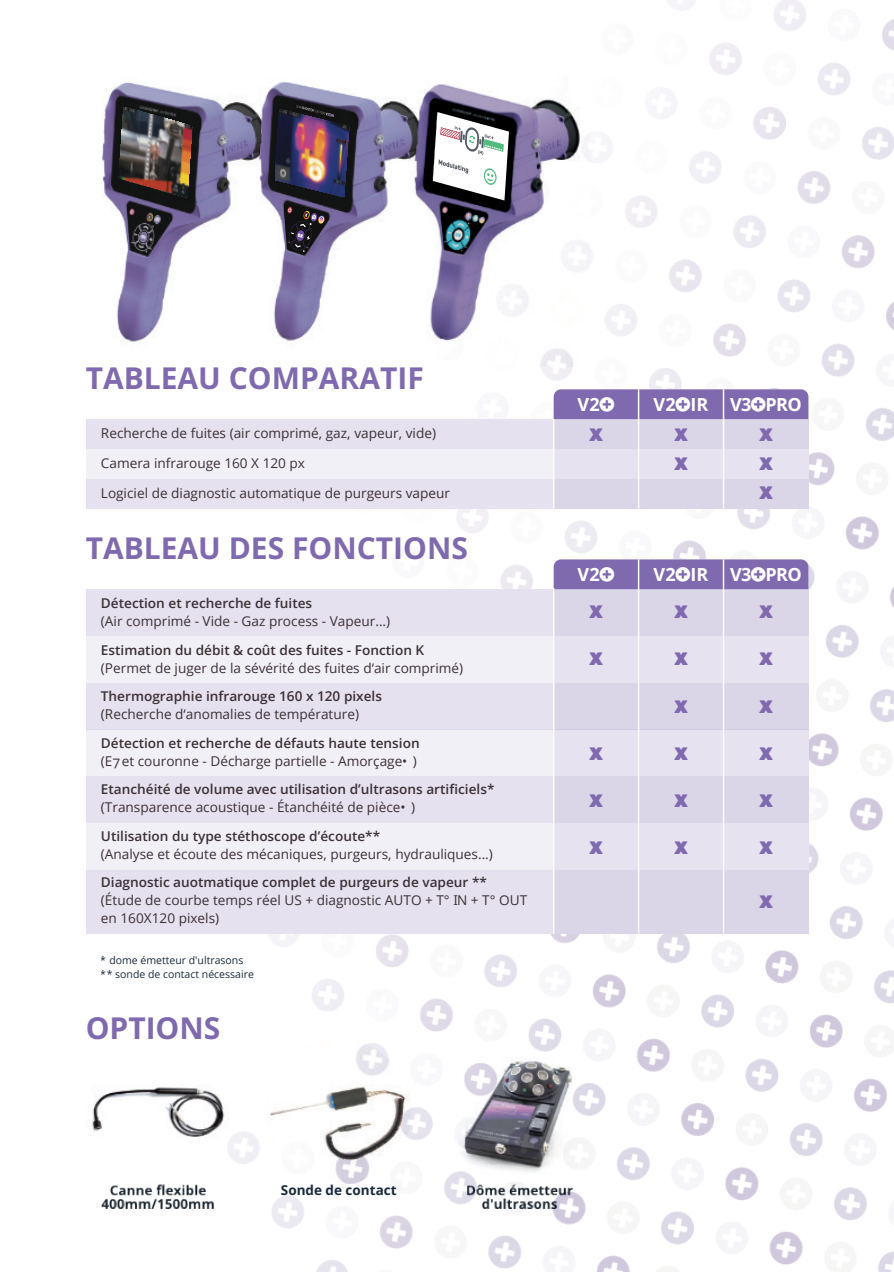
<style>
.page{position:relative;width:894px;height:1272px;background:#fff}
.page>*{position:absolute;margin:0;border:0;box-sizing:border-box;transform-origin:0 0}
.t1{font:700 30px "Open Sans";color:#806aaf}
.t2{font:900 18px/29.2px "Rubik";color:#806aaf}
.t3{font:700 18px "Open Sans";letter-spacing:-.015em;color:#fff}
.t4{font:13.5px/18px "Open Sans";color:#3b3135}
.t5{font:600 13.5px "Open Sans";color:#3b3135}
.t6{font:700 13.5px "Open Sans";color:#1a2a3a}
.t7{font:10.5px/13.5px "Open Sans";color:#1a2a3a}
</style>
<div class="page">
<img style="left:226px;top:1px;width:668px;height:1271px">
<img style="left:92px;top:1039px;width:139px;height:169px">
<img style="left:266px;top:1039px;width:145px;height:145px;border-radius:50%">
<img style="left:447px;top:1039px;width:145px;height:169px">
<img style="left:102px;top:40px;width:168px;height:314px">
<img style="left:119px;top:107px;width:73px;height:90px">
<img style="left:250px;top:61px;width:141px;height:293px">
<img style="left:260px;top:83px;width:105px;height:172px">
<img style="left:391px;top:45px;width:199px;height:322px">
<svg style="left:416px;top:85px;width:108px;height:126px"></svg>
<div style="left:86px;top:419px;width:722px;height:30px;background:#e5e1ef"></div>
<div style="left:86px;top:479px;width:722px;height:29px;background:#e5e1ef"></div>
<div style="left:86px;top:449px;width:722px;height:30px;background:#806aaf;opacity:.1"></div>
<hr style="left:638px;top:389px;width:1px;height:119px;background:#fff">
<hr style="left:723px;top:389px;width:1px;height:119px;background:#fff">
<hr style="left:553px;top:419px;width:1px;height:89px;background:#fff">
<div style="left:86px;top:683px;width:722px;height:47px;background:#e5e1ef"></div>
<div style="left:86px;top:776px;width:722px;height:47px;background:#e5e1ef"></div>
<div style="left:86px;top:870px;width:722px;height:64px;background:#e5e1ef"></div>
<div style="left:86px;top:636px;width:722px;height:47px;background:#806aaf;opacity:.1"></div>
<div style="left:86px;top:730px;width:722px;height:46px;background:#806aaf;opacity:.1"></div>
<div style="left:86px;top:823px;width:722px;height:47px;background:#806aaf;opacity:.1"></div>
<div style="left:86px;top:589px;width:722px;height:47px;background:#e5e1ef"></div>
<hr style="left:638px;top:559px;width:1px;height:375px;background:#fff">
<hr style="left:723px;top:559px;width:1px;height:375px;background:#fff">
<hr style="left:553px;top:588px;width:1px;height:346px;background:#fff">
<div style="left:554px;top:389px;width:254px;height:30px;background:#806aaf"></div>
<div style="left:554px;top:559px;width:254px;height:30px;background:#806aaf"></div>
<h1 class="t1" style="left:86px;top:357px;width:340px">TABLEAU COMPARATIF</h1>
<p class="t4" style="left:101px;top:426px;width:337px">Recherche de fuites (air comprimé, gaz, vapeur, vide)</p>
<p class="t4" style="left:101px;top:456px;width:206px">Camera infrarouge 160 X 120 px</p>
<p class="t4" style="left:101px;top:486px;width:351px">Logiciel de diagnostic automatique de purgeurs vapeur</p>
<h1 class="t1" style="left:86px;top:527px;width:384px">TABLEAU DES FONCTIONS</h1>
<p class="t5" style="left:101px;top:594px;width:213px">Détection et recherche de fuites</p>
<p class="t4" style="left:101px;top:614px;width:291px">(Air comprimé - Vide - Gaz process - Vapeur...)</p>
<p class="t5" style="left:101px;top:640px;width:325px">Estimation du débit &amp; coût des fuites - Fonction K</p>
<p class="t4" style="left:101px;top:660px;width:364px">(Permet de juger de la sévérité des fuites d‘air comprimé)</p>
<p class="t5" style="left:101px;top:687px;width:283px">Thermographie infrarouge 160 x 120 pixels</p>
<p class="t4" style="left:101px;top:707px;width:260px">(Recherche d‘anomalies de température)</p>
<p class="t5" style="left:101px;top:733px;width:320px">Détection et recherche de défauts haute tension</p>
<p class="t4" style="left:101px;top:753px;width:318px">(E7et couronne - Décharge partielle - Amorçage• )</p>
<p class="t5" style="left:101px;top:780px;width:395px">Etanchéité de volume avec utilisation d’ultrasons artificiels*</p>
<p class="t4" style="left:101px;top:800px;width:316px">(Transparence acoustique - Étanchéité de pièce• )</p>
<p class="t5" style="left:101px;top:826px;width:281px">Utilisation du type stéthoscope d’écoute**</p>
<p class="t4" style="left:101px;top:846px;width:393px">(Analyse et écoute des mécaniques, purgeurs, hydrauliques...)</p>
<p class="t5" style="left:101px;top:873px;width:388px">Diagnostic auotmatique complet de purgeurs de vapeur **</p>
<p class="t4" style="left:101px;top:893px;width:428px">(Étude de courbe temps réel US + diagnostic AUTO + T° IN + T° OUT en 160X120 pixels)</p>
<p class="t7" style="left:101px;top:955px;width:154px">* dome émetteur d'ultrasons ** sonde de contact nécessaire</p>
<h1 class="t1" style="left:86px;top:1007px;width:136px">OPTIONS</h1>
<h2 class="t3" style="left:578px;top:392px;width:23px">V2</h2>
<h2 class="t3" style="left:654px;top:392px;width:150px">V2 IR V3 PRO</h2>
<h2 class="t2" style="left:589px;top:420px;width:15px">X</h2>
<h2 class="t2" style="left:674px;top:420px;width:15px">X<br>X</h2>
<h2 class="t2" style="left:759px;top:420px;width:15px;text-align:justify">X X X</h2>
<h2 class="t3" style="left:578px;top:562px;width:23px">V2</h2>
<h2 class="t3" style="left:654px;top:562px;width:150px">V2 IR V3 PRO</h2>
<h2 class="t2" style="left:589px;top:597px;width:15px">X</h2>
<h2 class="t2" style="left:589px;top:645px;width:15px">X</h2>
<h2 class="t2" style="left:674px;top:597px;width:15px">X</h2>
<h2 class="t2" style="left:674px;top:645px;width:15px">X</h2>
<h2 class="t2" style="left:674px;top:692px;width:15px">X</h2>
<h2 class="t2" style="left:674px;top:739px;width:15px">X</h2>
<h2 class="t2" style="left:674px;top:786px;width:15px">X</h2>
<h2 class="t2" style="left:674px;top:834px;width:15px">X</h2>
<h2 class="t2" style="left:759px;top:597px;width:15px">X</h2>
<h2 class="t2" style="left:759px;top:645px;width:15px">X</h2>
<h2 class="t2" style="left:759px;top:692px;width:15px">X</h2>
<h2 class="t2" style="left:759px;top:739px;width:15px">X</h2>
<h2 class="t2" style="left:759px;top:786px;width:15px">X</h2>
<h2 class="t2" style="left:759px;top:834px;width:15px">X</h2>
<h2 class="t2" style="left:589px;top:739px;width:15px">X</h2>
<h2 class="t2" style="left:589px;top:786px;width:15px">X</h2>
<h2 class="t2" style="left:589px;top:834px;width:15px">X</h2>
<h2 class="t2" style="left:759px;top:887px;width:15px">X</h2>
<p class="t6" style="left:281px;top:1180px;width:117px">Sonde de contact</p>
</div>
